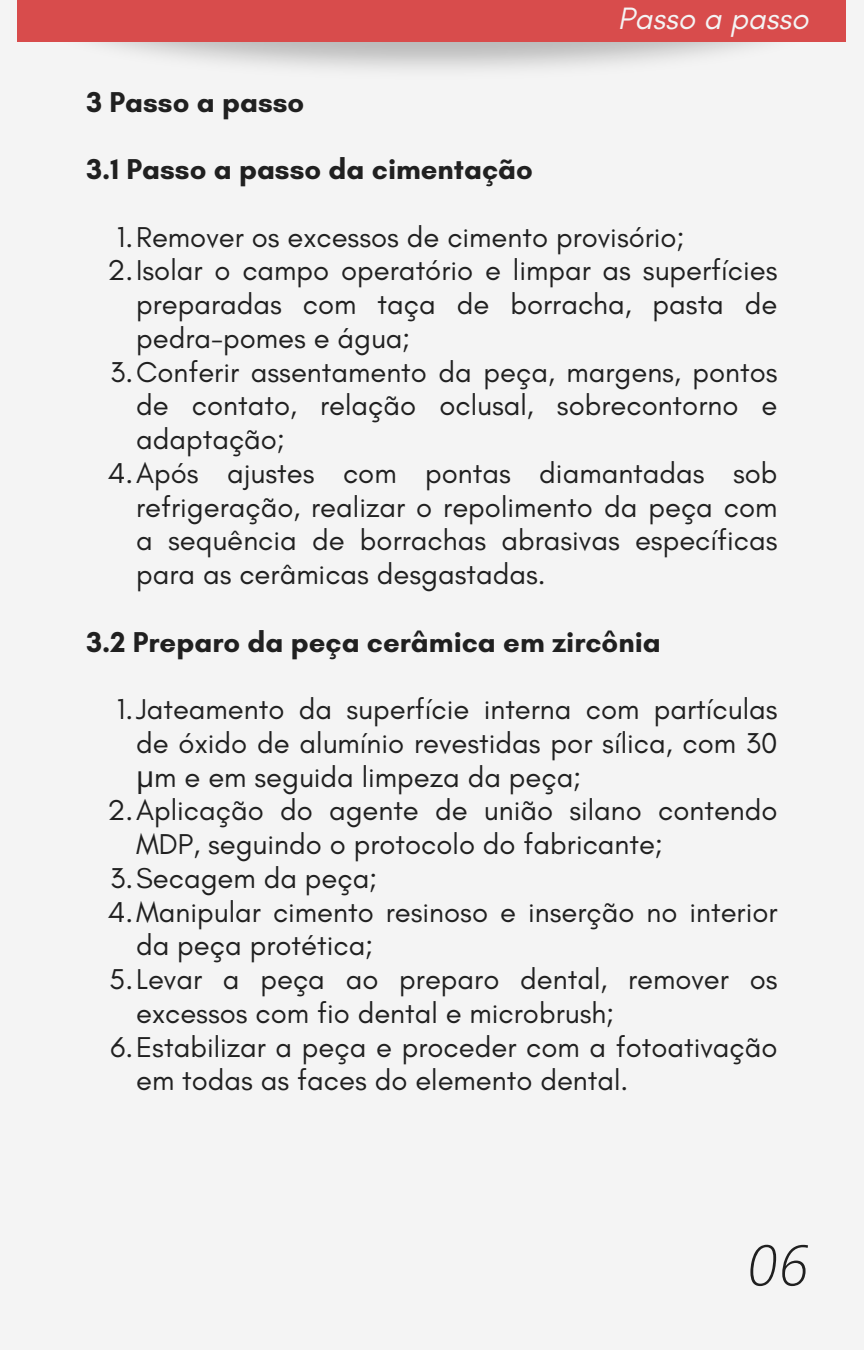
<style>
.page{position:relative;width:864px;height:1350px;background:#f4f4f4}
.page>*{position:absolute;margin:0;border:0;box-sizing:border-box;transform-origin:0 0}
.t1{font:italic 300 56.25px "Open Sans";color:#202020}
.t2{font:italic 31.5px "Glacial Indifference";color:#f4f4f4}
.t3{font:29.25px/33.8px "Glacial Indifference";color:#202020;text-align:justify}
.t4{font:700 29.25px "Glacial Indifference";color:#202020}
.s1{font-family:"Noto Sans"}
</style>
<div class="page">
<img style="left:17px;top:0;width:829px;height:69px">
<div style="left:18px;top:0;width:828px;height:41px;background:#d84c4c"></div>
<p class="t4" style="left:86px;top:84px;width:219px">3 Passo a passo</p>
<p class="t4" style="left:86px;top:151px;width:448px">3.1 Passo a passo da cimentação</p>
<p class="t2" style="left:618px;top:-1px;width:192px">Passo a passo</p>
<p class="t3" style="left:117px;top:220px;width:569px">1.Remover os excessos de cimento provisório;</p>
<p class="t3" style="left:136px;top:253px;width:643px;text-indent:-29px">2.Isolar o campo operatório e limpar as superfícies preparadas com taça de borracha, pasta de pedra-pomes e água;</p>
<p class="t3" style="left:136px;top:355px;width:643px;text-indent:-26px">3.Conferir assentamento da peça, margens, pontos de contato, relação oclusal, sobrecontorno e adaptação;</p>
<p class="t3" style="left:136px;top:456px;width:643px;text-indent:-28px">4.Após ajustes com pontas diamantadas sob refrigeração, realizar o repolimento da peça com a sequência de borrachas abrasivas específicas para as cerâmicas desgastadas.</p>
<p class="t4" style="left:86px;top:624px;width:576px">3.2 Preparo da peça cerâmica em zircônia</p>
<p class="t3" style="left:136px;top:692px;width:643px;text-indent:-19px">1.Jateamento da superfície interna com partículas de óxido de alumínio revestidas por sílica, com 30 <span class="s1">µ</span>m e em seguida limpeza da peça;</p>
<p class="t3" style="left:136px;top:793px;width:643px;text-indent:-29px">2.Aplicação do agente de união silano contendo<br>MDP, seguindo o protocolo do fabricante;</p>
<p class="t3" style="left:110px;top:861px;width:269px">3.Secagem da peça;</p>
<p class="t3" style="left:136px;top:895px;width:643px;text-indent:-28px">4.Manipular cimento resinoso e inserção no interior da peça protética;</p>
<p class="t3" style="left:136px;top:962px;width:643px;text-indent:-27px">5.Levar a peça ao preparo dental, remover os excessos com fio dental e microbrush;</p>
<p class="t3" style="left:136px;top:1030px;width:643px;text-indent:-26px">6.Estabilizar a peça e proceder com a fotoativação em todas as faces do elemento dental.</p>
<p class="t1" style="left:747px;top:1225px;width:63px">06</p>
</div>
